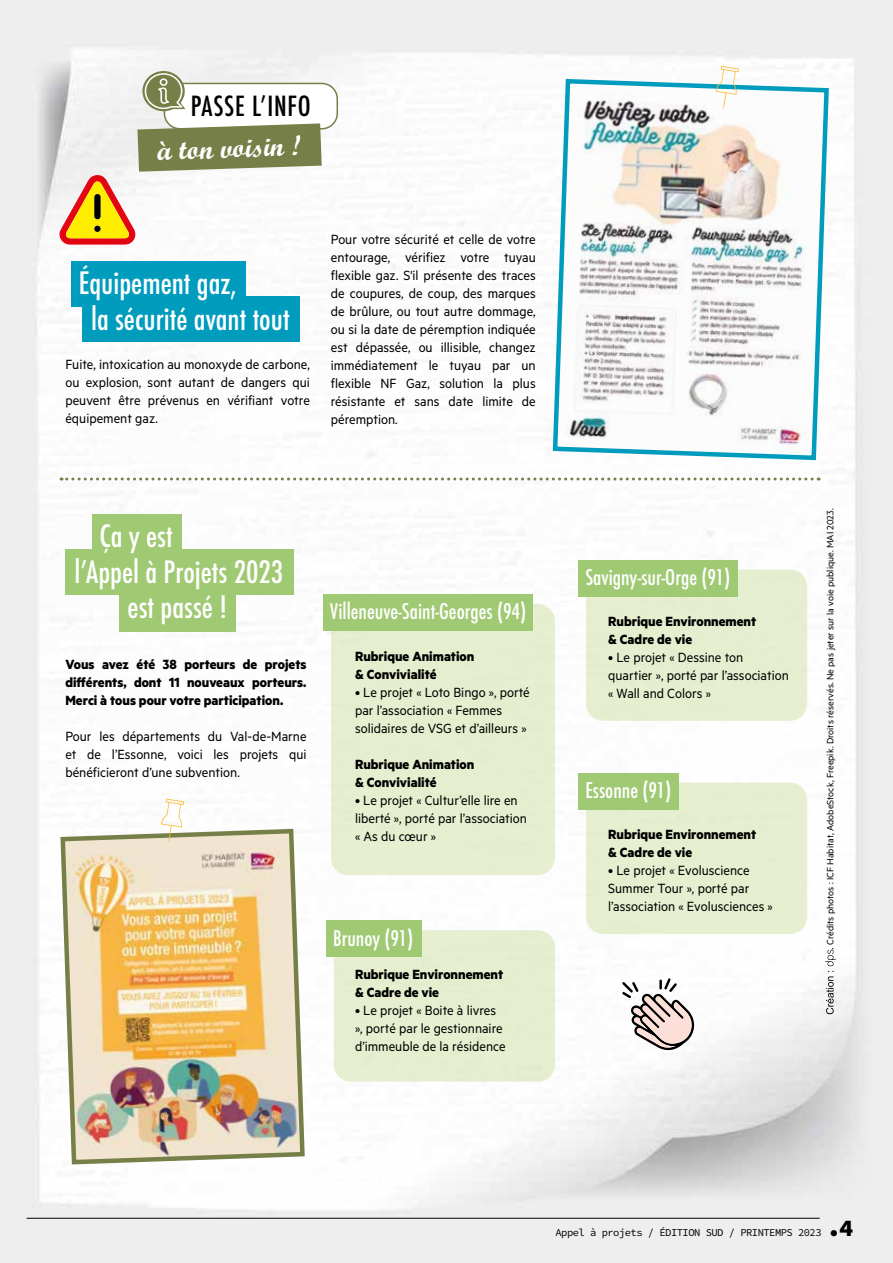
<style>
.page{position:relative;width:893px;height:1263px;background:#fff}
.page>*{position:absolute;margin:0;border:0;box-sizing:border-box;transform-origin:0 0}
.t1{font:500 condensed 30px/35.2px "Futura";color:#fff}
.t2{font:700 28.5px "Script MT Std";color:#fff}
.t3{font:500 condensed 27px "Futura";letter-spacing:.03em;color:#000}
.t4{font:24px "Source Code Variable";color:#000}
.t5{font:500 condensed 21px "Futura";color:#fff}
.t6{font:15px/18px "Metric";color:#000}
.t7{font:700 15px/18px "Metric";color:#000}
.t8{font:10.5px "Metric";color:#000}
.t9{font:10.5px "Source Code Variable";letter-spacing:-.05em;color:#000}
.s1{font-family:"Source Sans Pro"}
</style>
<div class="page">
<img style="left:0;top:0;width:893px;height:1263px">
<img style="left:58px;top:826px;width:249px;height:341px">
<div style="left:71px;top:261px;width:175px;height:46px;background:#009cbe"></div>
<div style="left:93px;top:514px;width:89px;height:46px;background:#9fc972"></div>
<div style="left:82px;top:296px;width:218px;height:45px;background:#009cbe"></div>
<div style="left:65px;top:549px;width:229px;height:45px;background:#9fc972"></div>
<div style="left:119px;top:586px;width:117px;height:45px;background:#9fc972"></div>
<div style="left:331px;top:604px;width:224px;height:271px;background:#e5eece;border-radius:17px"></div>
<div style="left:586px;top:569px;width:221px;height:152px;background:#e5eece;border-radius:17px"></div>
<div style="left:586px;top:783px;width:221px;height:151px;background:#e6efcf;border-radius:17px"></div>
<div style="left:334px;top:930px;width:221px;height:151px;background:#e5eece;border-radius:17px"></div>
<div style="left:324px;top:594px;width:209px;height:37px;background:#9fc972"></div>
<div style="left:579px;top:560px;width:159px;height:36px;background:#9fc972"></div>
<div style="left:579px;top:773px;width:100px;height:37px;background:#9fc972"></div>
<div style="left:326px;top:921px;width:96px;height:36px;background:#9fc972"></div>
<div style="left:164px;top:83px;width:173px;height:46px;background:#fff;border-radius:15px"></div>
<div style="left:164px;top:83px;width:174px;height:46px;border:2px solid #777f48;border-radius:15px"></div>
<svg style="left:142px;top:71px;width:43px;height:40px"></svg>
<svg style="left:550px;top:77px;width:281px;height:385px"></svg>
<svg style="left:61px;top:477px;width:751px;height:3px"></svg>
<svg style="left:715px;top:66px;width:24px;height:43px"></svg>
<svg style="left:161px;top:799px;width:23px;height:42px"></svg>
<svg style="left:60px;top:123px;width:262px;height:122px"></svg>
<div style="left:94px;top:226px;width:7px;height:6px;background:#000;border-radius:50%"></div>
<svg style="left:622px;top:978px;width:72px;height:73px"></svg>
<hr style="left:27px;top:1218px;width:793px;height:1px;background:#000">
<svg style="left:825px;top:950px;width:11px;height:64px"></svg>
<h3 class="t3" style="left:191px;top:89px;width:122px">PASSE L’INFO</h3>
<h2 class="t2" style="left:157px;top:133px;width:145px;rotate:-2deg">à ton voisin !</h2>
<h1 class="t1" style="left:91px;top:266px;width:200px;text-indent:-12px">Équipement gaz,<br>la sécurité avant tout</h1>
<p class="t6" style="left:65px;top:355px;width:246px;text-align:justify">Fuite, intoxication au monoxyde de carbone, ou explosion, sont autant de dangers qui peuvent être prévenus en vérifiant votre équipement gaz.</p>
<p class="t6" style="left:331px;top:229px;width:206px;text-align:justify">Pour votre sécurité et celle de votre entourage, vérifiez votre tuyau flexible gaz. S'il présente des traces de coupures, de coup, des marques de brûlure, ou tout autre dommage, ou si la date de péremption indiquée est dépassée, ou illisible, changez immédiatement le tuyau par un flexible NF Gaz, solution la plus résistante et sans date limite de péremption.</p>
<h1 class="t1" style="left:99px;top:519px;width:75px">Ça y est</h1>
<h1 class="t1" style="left:74px;top:554px;width:210px">l’Appel à Projets 2023</h1>
<h1 class="t1" style="left:128px;top:589px;width:101px">est passé !</h1>
<h3 class="t5" style="left:330px;top:598px;width:198px">Villeneuve-Saint-Georges (94)</h3>
<p class="t7" style="left:65px;top:655px;width:243px;text-align:justify">Vous avez été 38 porteurs de projets différents, dont 11 nouveaux porteurs.<br>Merci à tous pour votre participation.</p>
<p class="t6" style="left:65px;top:727px;width:243px;text-align:justify">Pour les départements du Val-de-Marne et de l’Essonne, voici les projets qui bénéficieront d’une subvention.</p>
<p class="t7" style="left:355px;top:647px;width:121px">Rubrique Animation &amp; Convivialité</p>
<p class="t6" style="left:355px;top:683px;width:176px">• Le projet « Loto Bingo », porté par l’association « Femmes solidaires de VSG et d’ailleurs »</p>
<p class="t7" style="left:355px;top:755px;width:121px">Rubrique Animation &amp; Convivialité</p>
<p class="t6" style="left:355px;top:791px;width:173px">• Le projet « Cultur’elle lire en liberté », porté par l’association « As du cœur »</p>
<h3 class="t5" style="left:333px;top:924px;width:82px">Brunoy (91)</h3>
<p class="t7" style="left:355px;top:965px;width:150px">Rubrique Environnement &amp; Cadre de vie</p>
<p class="t6" style="left:355px;top:1001px;width:152px">• Le projet « Boite à livres », porté par le gestionnaire d’immeuble de la résidence</p>
<h3 class="t5" style="left:585px;top:564px;width:146px">Savigny-sur-Orge (91)</h3>
<p class="t7" style="left:608px;top:611px;width:150px">Rubrique Environnement &amp; Cadre de vie</p>
<p class="t6" style="left:608px;top:647px;width:182px">• Le projet « Dessine ton quartier », porté par l’association « Wall and Colors »</p>
<h3 class="t5" style="left:585px;top:777px;width:88px">Essonne (91)</h3>
<p class="t7" style="left:608px;top:825px;width:150px">Rubrique Environnement &amp; Cadre de vie</p>
<p class="t6" style="left:608px;top:861px;width:166px">• Le projet « Evoluscience<br>Summer Tour », porté par l’association « Evolusciences »</p>
<p class="t8" style="left:824px;top:950px;width:443px;rotate:-90deg"><span class="s1">.</span> Crédits photos : ICF Habitat, AdobeStock, Freepik. Droits réservés. Ne pas jeter sur la voie publique. MAI 2023.</p>
<p class="t9" style="left:555px;top:1225px;width:268px">Appel à projets / ÉDITION SUD / PRINTEMPS 2023</p>
<h3 class="t4" style="left:827px;top:1211px;width:28px">.4</h3>
</div>
